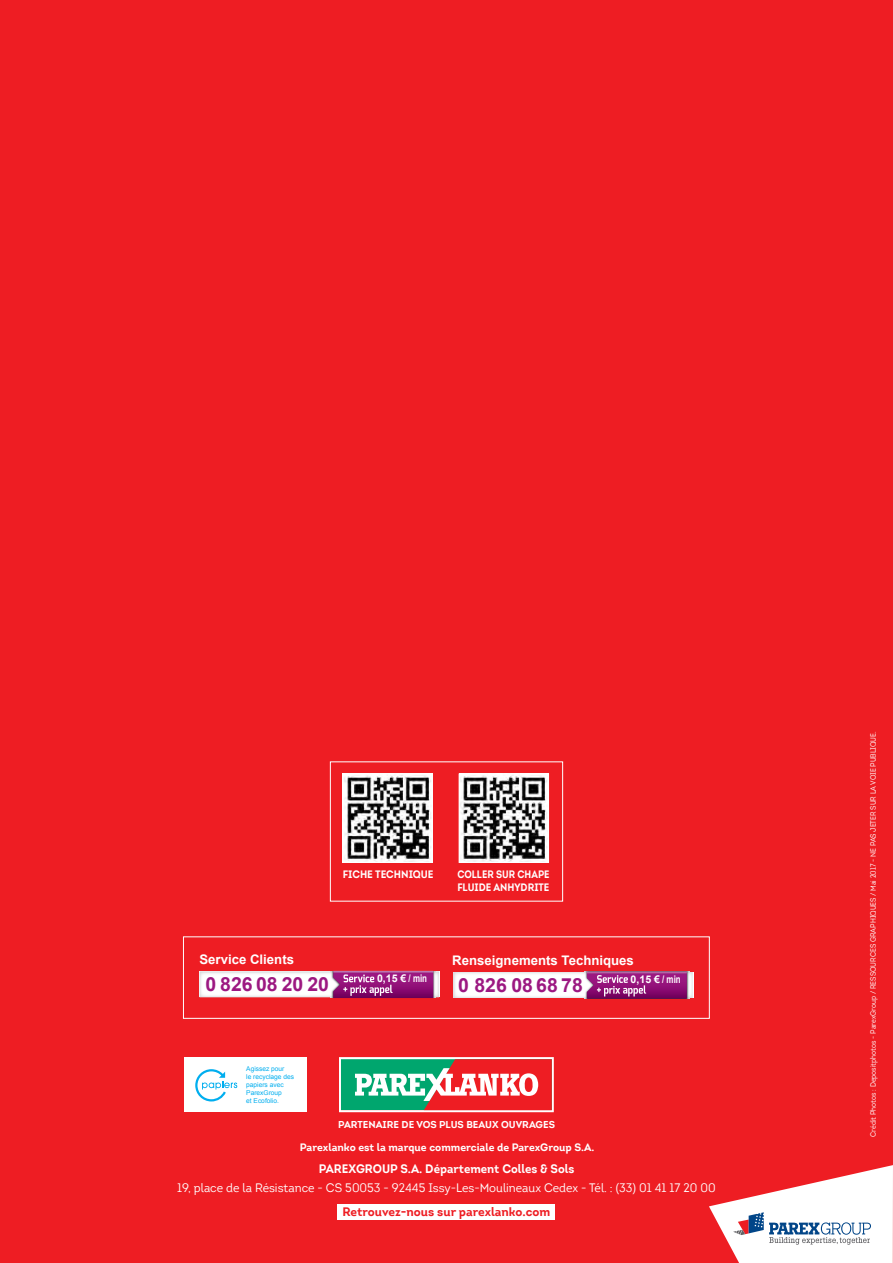
<style>
.page{position:relative;width:893px;height:1263px;background:#ee1d23}
.page>*{position:absolute;margin:0;border:0;box-sizing:border-box;transform-origin:0 0}
.t1{font:700 19.5px "Arial";color:#9c1881}
.t2{font:700 13.2px "Arial";color:#fff}
.t3{font:12px "Intro";color:#fff;scale:.96 1}
.t4{font:700 12px "Intro";color:#fff;scale:.96 1}
.t5{font:700 12px "Intro";color:#ee1d23}
.t6{font:700 10.5px "Intro";color:#fff}
.t7{font:700 10.5px/12.8px "Intro";color:#fff;scale:.89 1}
.t8{font:700 10.5px "Arial";color:#fff}
.t9{font:700 10.5px "Intro";color:#fff;scale:.95 1}
.t10{font:700 9.75px "Intro";color:#fff}
.t11{font:7.5px "Intro";color:#fff;scale:.9 1}
.t12{font:6.6px/7.9px "Arial";color:#00aeef}
</style>
<div class="page">
<svg style="left:709px;top:1165px;width:184px;height:98px"></svg>
<div style="left:337px;top:1204px;width:218px;height:16px;background:#fff"></div>
<svg style="left:339px;top:1057px;width:215px;height:55px"></svg>
<div style="left:330px;top:761px;width:233px;height:140px;border:1px solid #fff"></div>
<img style="left:345px;top:776px;width:85px;height:85px">
<div style="left:343px;top:774px;width:89px;height:89px;border:1px solid #fff"></div>
<img style="left:461px;top:776px;width:86px;height:85px">
<div style="left:459px;top:774px;width:90px;height:89px;border:1px solid #fff"></div>
<div style="left:183px;top:936px;width:527px;height:83px;border:1px solid #fff"></div>
<img style="left:200px;top:971px;width:239px;height:26px">
<img style="left:331px;top:971px;width:105px;height:26px">
<svg style="left:333px;top:971px;width:100px;height:27px;background:#9b2f86"></svg>
<img style="left:453px;top:972px;width:240px;height:26px">
<img style="left:584px;top:972px;width:105px;height:26px">
<svg style="left:587px;top:971px;width:100px;height:28px;background:#992f84"></svg>
<div style="left:184px;top:1057px;width:123px;height:54px;background:#fff"></div>
<svg style="left:195px;top:1069px;width:42px;height:32px"></svg>
<h3 class="t9" style="left:343px;top:867px;width:96px">FICHE TECHNIQUE</h3>
<h3 class="t7" style="left:457px;top:868px;width:104px">COLLER SUR CHAPE<br>FLUIDE ANHYDRITE</h3>
<h2 class="t2" style="left:199px;top:950px;width:96px">Service Clients</h2>
<h1 class="t1" style="left:205px;top:972px;width:125px">0 826 08 20 20</h1>
<h3 class="t8" style="left:377px;top:972px;width:52px">0,15 € / min</h3>
<h2 class="t2" style="left:452px;top:951px;width:183px">Renseignements Techniques</h2>
<h3 class="t8" style="left:631px;top:972px;width:52px">0,15 € / min</h3>
<h1 class="t1" style="left:458px;top:972px;width:126px">0 826 08 68 78</h1>
<p class="t12" style="left:246px;top:1065px;width:49px">Agissez pour<br>le recyclage des papiers avec<br>ParexGroup<br>et Ecofolio.</p>
<h3 class="t10" style="left:338px;top:1118px;width:218px">PARTENAIRE DE VOS PLUS BEAUX OUVRAGES</h3>
<h3 class="t6" style="left:300px;top:1140px;width:296px">Parexlanko est la marque commerciale de ParexGroup S.A.</h3>
<h3 class="t4" style="left:319px;top:1161px;width:268px">ParexGROUP S.A. Département Colles &amp; Sols</h3>
<h3 class="t3" style="left:177px;top:1180px;width:562px">19, place de la Résistance - CS 50053 - 92445 Issy-Les-Moulineaux Cedex - Tél. : (33) 01 41 17 20 00</h3>
<h3 class="t5" style="left:342px;top:1204px;width:209px">Retrouvez-nous sur parexlanko.com</h3>
<p class="t11" style="left:869px;top:1137px;width:452px;rotate:-90deg">Crédit Photos : Depositphotos - ParexGroup / RESSOURCES GRAPHIQUES / Mai 2017 - Ne pas jeter sur la voie pu blique.</p>
</div>
